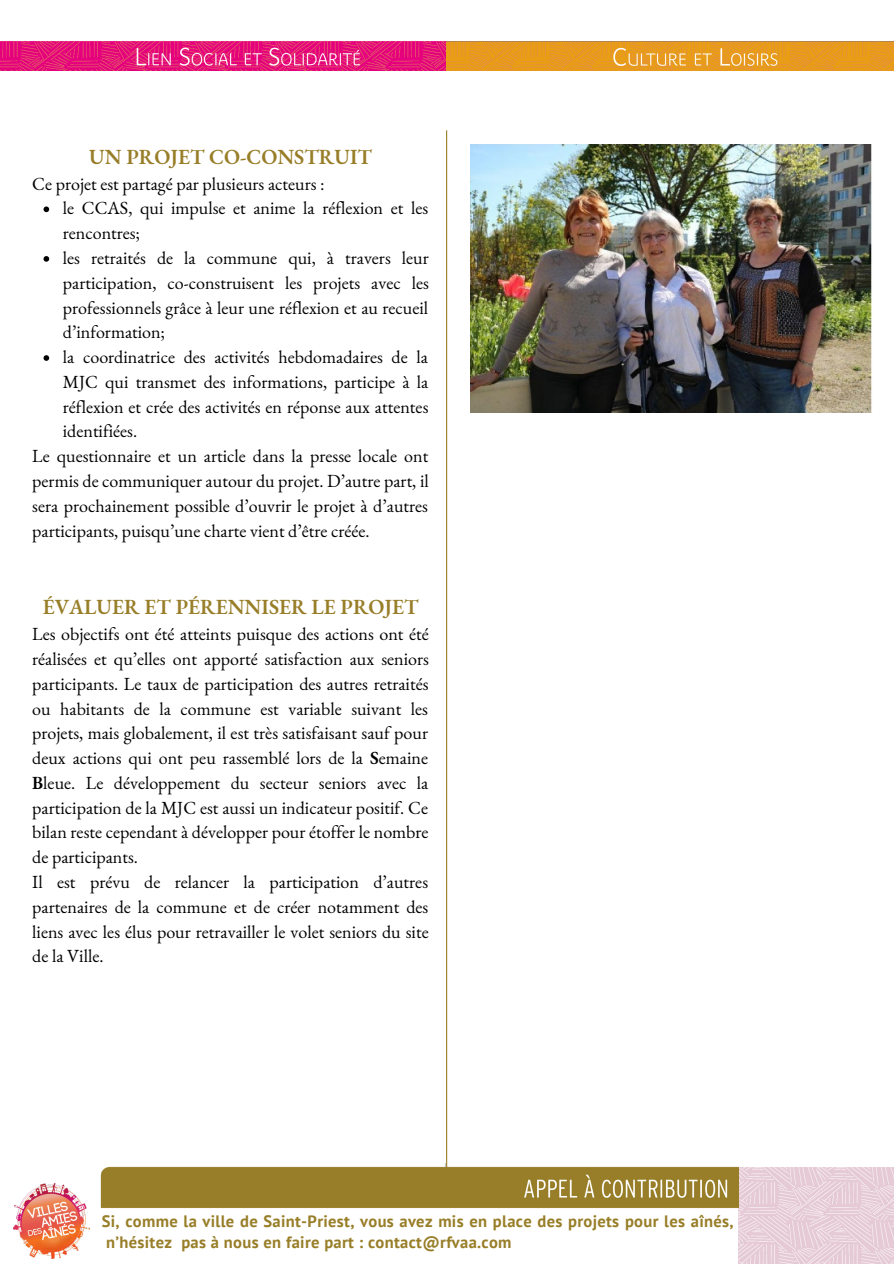
<style>
.page{position:relative;width:894px;height:1264px;background:#fff}
.page>*{position:absolute;margin:0;border:0;box-sizing:border-box;transform-origin:0 0}
.t1{font:600 21px "EB Garamond";color:#987e28}
.t2{font:18px/24.8px "EB Garamond";color:#000;text-align:justify}
.t3{font:700 16.5px/20.2px "PT Sans";letter-spacing:.02em;color:#987e28}
.s1{font-weight:600}
</style>
<div class="page">
<img style="left:0;top:41px;width:893px;height:30px">
<hr style="left:446px;top:131px;width:1px;height:1043px;background:#987e28">
<img style="left:738px;top:1167px;width:155px;height:96px">
<img style="left:14px;top:1183px;width:75px;height:75px">
<img style="left:100px;top:1163px;width:638px;height:45px">
<img style="left:470px;top:144px;width:402px;height:268px">
<svg style="left:44px;top:206px;width:5px;height:6px"></svg>
<svg style="left:44px;top:256px;width:5px;height:6px"></svg>
<svg style="left:44px;top:355px;width:5px;height:6px"></svg>
<p class="t1" style="left:89px;top:142px;width:284px">UN PROJET CO-CONSTRUIT</p>
<p class="t2" style="left:32px;top:171px;width:294px">Ce projet est partagé par plusieurs acteurs :</p>
<p class="t2" style="left:63px;top:196px;width:367px">le CCAS, qui impulse et anime la réflexion et les rencontres;</p>
<p class="t2" style="left:63px;top:245px;width:367px">les retraités de la commune qui, à travers leur participation, co-construisent les projets avec les professionnels grâce à leur une réflexion et au recueil d’information;</p>
<p class="t2" style="left:63px;top:344px;width:367px">la coordinatrice des activités hebdomadaires de la MJC qui transmet des informations, participe à la réflexion et crée des activités en réponse aux attentes identifiées.</p>
<p class="t2" style="left:32px;top:443px;width:398px">Le questionnaire et un article dans la presse locale ont permis de communiquer autour du projet. D’autre part, il sera prochainement possible d’ouvrir le projet à d’autres participants, puisqu’une charte vient d’être créée.</p>
<p class="t1" style="left:43px;top:593px;width:377px">ÉVALUER ET PÉRENNISER LE PROJET</p>
<p class="t2" style="left:32px;top:621px;width:398px">Les objectifs ont été atteints puisque des actions ont été réalisées et qu’elles ont apporté satisfaction aux seniors participants. Le taux de participation des autres retraités ou habitants de la commune est variable suivant les projets, mais globalement, il est très satisfaisant sauf pour deux actions qui ont peu rassemblé lors de la <span class="s1">S</span>emaine <span class="s1">B</span>leue. Le développement du secteur seniors avec la participation de la MJC est aussi un indicateur positif. Ce bilan reste cependant à développer pour étoffer le nombre de participants.</p>
<p class="t2" style="left:32px;top:869px;width:398px">Il est prévu de relancer la participation d’autres partenaires de la commune et de créer notamment des liens avec les élus pour retravailler le volet seniors du site de la Ville.</p>
<p class="t3" style="left:102px;top:1210px;width:633px">Si, comme la ville de Saint-Priest, vous avez mis en place des projets pour les aînés, n’hésitez pas à nous en faire part : contact@rfvaa.com</p>
</div>
